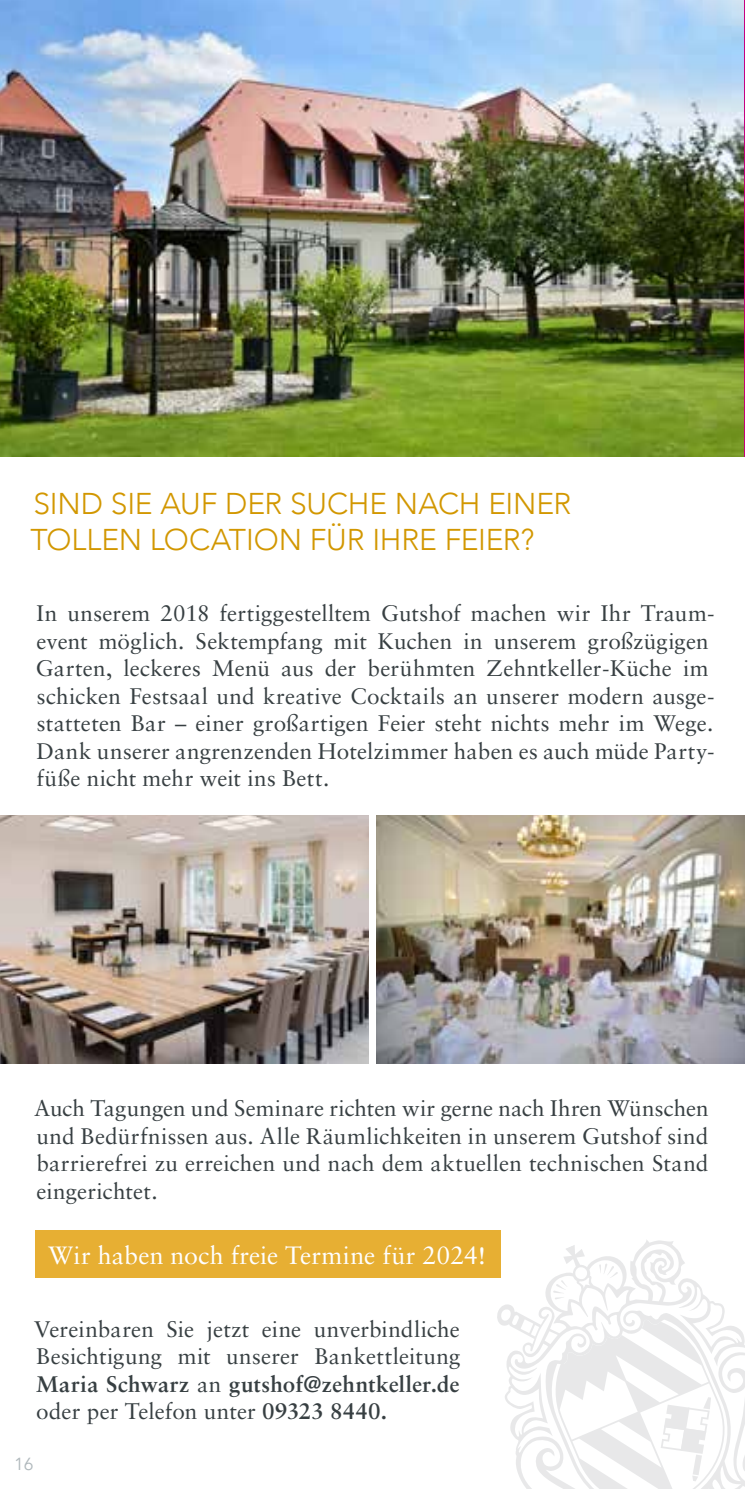
<style>
.page{position:relative;width:745px;height:1489px;background:#fff}
.page>*{position:absolute;margin:0;border:0;box-sizing:border-box;transform-origin:0 0}
.t1{font:300 30px/36px "Avenir";letter-spacing:-.005em;color:#d29700}
.t2{font:25px "Sabon LT Std";letter-spacing:.005em;color:#fff}
.t3{font:22.5px/27.5px "Sabon LT Std";letter-spacing:.01em;color:#373f42;text-align:justify}
.t4{font:17.5px "Avenir";color:#b0b8bc}
.s1{font-weight:700}
</style>
<div class="page">
<svg style="left:495px;top:1238px;width:249px;height:250px"></svg>
<img style="left:0;top:0;width:743px;height:456px">
<img style="left:0;top:815px;width:369px;height:248px">
<img style="left:376px;top:815px;width:368px;height:248px">
<div style="left:35px;top:1230px;width:465px;height:47px;background:#e7af33"></div>
<h1 class="t1" style="left:30px;top:486px;width:542px">SIND SIE AUF DER SUCHE NACH EINER<br>TOLLEN LOCATION FÜR IHRE FEIER?</h1>
<p class="t3" style="left:36px;top:599px;width:680px;text-align:left">In unserem 2018 fertiggestelltem Gutshof machen wir Ihr Traum&shy;event möglich. Sektempfang mit Kuchen in unserem großzügigen Garten, leckeres Menü aus der berühmten Zehntkeller-Küche im schicken Festsaal und kreative Cocktails an unserer modern ausge&shy;statteten Bar – einer großartigen Feier steht nichts mehr im Wege.<br>Dank unserer angrenzenden Hotelzimmer haben es auch müde Party&shy;füße nicht mehr weit ins Bett.</p>
<p class="t3" style="left:34px;top:1094px;width:675px">Auch Tagungen und Seminare richten wir gerne nach Ihren Wünschen und Bedürfnissen aus. Alle Räumlichkeiten in unserem Gutshof sind barrierefrei zu erreichen und nach dem aktuellen technischen Stand eingerichtet.</p>
<p class="t2" style="left:48px;top:1239px;width:439px">Wir haben noch freie Termine für 2024!</p>
<p class="t3" style="left:34px;top:1314px;width:427px">Vereinbaren Sie jetzt eine unverbindliche Besichtigung mit unserer Bankettleitung <span class="s1">Maria Schwarz</span> an <span class="s1">gutshof@zehntkeller.de </span>oder per Telefon unter <span class="s1">09323 8440.</span></p>
<p class="t4" style="left:14px;top:1453px;width:21px">16</p>
</div>
